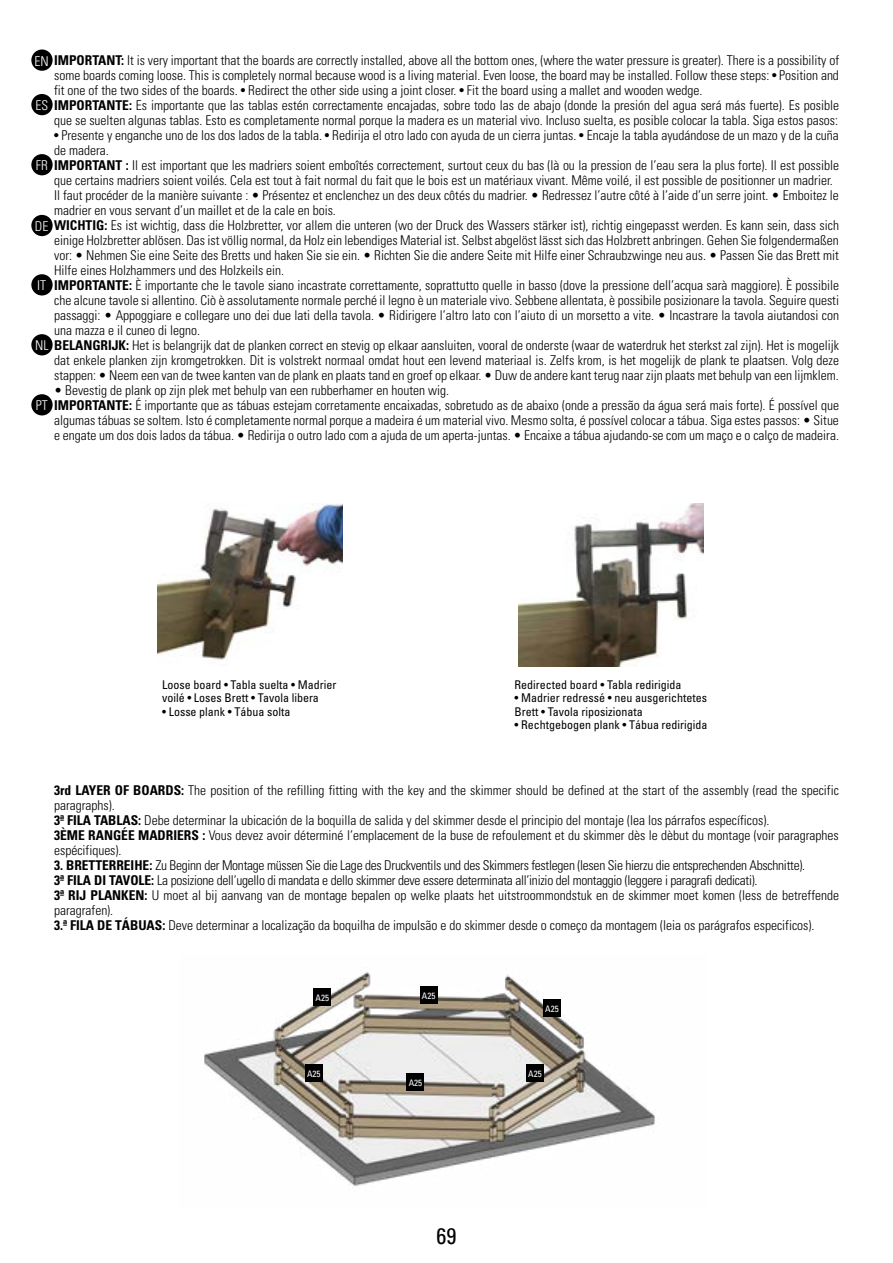
<style>
.page{position:relative;width:893px;height:1263px;background:#fff}
.page>*{position:absolute;margin:0;border:0;box-sizing:border-box;transform-origin:0 0}
.t1{font:condensed 22.5px "Univers";color:#000}
.t2{font:300 condensed 13.5px/15px "Univers";color:#000}
.t3{font:300 condensed 13.5px/15px "Univers";letter-spacing:-.02em;color:#000}
.t4{font:300 condensed 13.5px "Univers";color:#fff}
.t5{font:condensed 12px/13.5px "Univers";color:#000}
.t6{font:condensed 9px "Univers";color:#fff}
.s1{color:#fff}
.s2{font-weight:700}
.s3{font-weight:400}
</style>
<div class="page">
<div style="left:31px;top:50px;width:22px;height:21px;background:#000;border-radius:50%"></div>
<div style="left:31px;top:334px;width:22px;height:21px;background:#000;border-radius:50%"></div>
<div style="left:31px;top:394px;width:22px;height:21px;background:#000;border-radius:50%"></div>
<div style="left:31px;top:94px;width:22px;height:21px;background:#000;border-radius:50%"></div>
<div style="left:31px;top:154px;width:22px;height:21px;background:#000;border-radius:50%"></div>
<div style="left:31px;top:215px;width:22px;height:21px;background:#000;border-radius:50%"></div>
<div style="left:31px;top:274px;width:22px;height:21px;background:#000;border-radius:50%"></div>
<img style="left:204px;top:972px;width:451px;height:216px">
<div style="left:305px;top:1065px;width:17px;height:17px;background:#000"></div>
<div style="left:543px;top:1000px;width:17px;height:17px;background:#000"></div>
<div style="left:420px;top:986px;width:17px;height:17px;background:#000"></div>
<div style="left:407px;top:1073px;width:17px;height:17px;background:#000"></div>
<div style="left:526px;top:1065px;width:17px;height:17px;background:#000"></div>
<div style="left:314px;top:989px;width:17px;height:17px;background:#000"></div>
<img style="left:158px;top:504px;width:184px;height:156px">
<img style="left:519px;top:504px;width:184px;height:162px">
<p class="t2" style="left:35px;top:53px;width:806px"><span class="s1">EN</span> <span class="s2">IMPORTANT:</span> It is very important that the boards are correctly installed, above all the bottom ones, (where the water pressure is greater). There is a possibility of</p>
<p class="t2" style="left:54px;top:68px;width:786px">some boards coming loose. This is completely normal because wood is a living material. Even loose, the board may be installed. Follow these steps: <span class="s3">•</span> Position and</p>
<p class="t2" style="left:54px;top:83px;width:650px">fit one of the two sides of the boards. <span class="s3">•</span> Redirect the other side using a joint closer. <span class="s3">•</span> Fit the board using a mallet and wooden wedge.</p>
<p class="t2" style="left:36px;top:98px;width:805px"><span class="s1">ES</span> <span class="s2">IMPORTANTE:</span> Es importante que las tablas estén correctamente encajadas, sobre todo las de abajo (donde la presión del agua será más fuerte). Es posible</p>
<p class="t2" style="left:54px;top:113px;width:786px">que se suelten algunas tablas. Esto es completamente normal porque la madera es un material vivo. Incluso suelta, es posible colocar la tabla. Siga estos pasos:</p>
<p class="t2" style="left:54px;top:128px;width:786px"><span class="s3">•</span> Presente y enganche uno de los dos lados de la tabla. <span class="s3">•</span> Redirija el otro lado con ayuda de un cierra juntas. <span class="s3">•</span> Encaje la tabla ayudándose de un mazo y de la cuña</p>
<p class="t2" style="left:54px;top:143px;width:56px">de madera.</p>
<p class="t2" style="left:54px;top:157px;width:786px"><span class="s2">IMPORTANT :</span> Il est important que les madriers soient emboîtés correctement, surtout ceux du bas (là ou la pression de l’eau sera la plus forte). Il est possible</p>
<p class="t2" style="left:54px;top:172px;width:780px">que certains madriers soient voilés. Cela est tout à fait normal du fait que le bois est un matériaux vivant. Même voilé, il est possible de positionner un madrier.</p>
<p class="t2" style="left:54px;top:187px;width:786px">Il faut procéder de la manière suivante : • Présentez et enclenchez un des deux côtés du madrier. • Redressez l’autre côté à l’aide d’un serre joint. • Emboitez le</p>
<p class="t2" style="left:54px;top:202px;width:283px">madrier en vous servant d’un maillet et de la cale en bois.</p>
<p class="t2" style="left:35px;top:217px;width:806px"><span class="s1">DE</span> <span class="s2">WICHTIG:</span> Es ist wichtig, dass die Holzbretter, vor allem die unteren (wo der Druck des Wassers stärker ist), richtig eingepasst werden. Es kann sein, dass sich</p>
<p class="t2" style="left:54px;top:232px;width:786px">einige Holzbretter ablösen. Das ist völlig normal, da Holz ein lebendiges Material ist. Selbst abgelöst lässt sich das Holzbrett anbringen. Gehen Sie folgendermaßen</p>
<p class="t2" style="left:54px;top:247px;width:786px">vor: • Nehmen Sie eine Seite des Bretts und haken Sie sie ein. • Richten Sie die andere Seite mit Hilfe einer Schraubzwinge neu aus. • Passen Sie das Brett mit</p>
<p class="t2" style="left:54px;top:262px;width:232px">Hilfe eines Holzhammers und des Holzkeils ein.</p>
<p class="t2" style="left:54px;top:277px;width:786px"><span class="s2">IMPORTANTE:</span> È importante che le tavole siano incastrate correttamente, soprattutto quelle in basso (dove la pressione dell’acqua sarà maggiore). È possibile</p>
<p class="t2" style="left:54px;top:292px;width:786px">che alcune tavole si allentino. Ciò è assolutamente normale perché il legno è un materiale vivo. Sebbene allentata, è possibile posizionare la tavola. Seguire questi</p>
<p class="t2" style="left:54px;top:307px;width:786px">passaggi: • Appoggiare e collegare uno dei due lati della tavola. • Ridirigere l’altro lato con l’aiuto di un morsetto a vite. • Incastrare la tavola aiutandosi con</p>
<p class="t2" style="left:54px;top:322px;width:148px">una mazza e il cuneo di legno.</p>
<p class="t2" style="left:35px;top:337px;width:805px"><span class="s1">NL</span> <span class="s2">BELANGRIJK:</span> Het is belangrijk dat de planken correct en stevig op elkaar aansluiten, vooral de onderste (waar de waterdruk het sterkst zal zijn). Het is mogelijk</p>
<p class="t2" style="left:54px;top:352px;width:786px">dat enkele planken zijn kromgetrokken. Dit is volstrekt normaal omdat hout een levend materiaal is. Zelfs krom, is het mogelijk de plank te plaatsen. Volg deze</p>
<p class="t2" style="left:54px;top:367px;width:786px">stappen: • Neem een van de twee kanten van de plank en plaats tand en groef op elkaar. • Duw de andere kant terug naar zijn plaats met behulp van een lijmklem.</p>
<p class="t2" style="left:54px;top:382px;width:786px">• Bevestig de plank op zijn plek met behulp van een rubberhamer en houten wig.<br><span class="s2">IMPORTANTE:</span> É importante que as tábuas estejam corretamente encaixadas, sobretudo as de abaixo (onde a pressão da água será mais forte). É possível que algumas tábuas se soltem. Isto é completamente normal porque a madeira é um material vivo. Mesmo solta, é possível colocar a tábua. Siga estes passos: • Situe e engate um dos dois lados da tábua. • Redirija o outro lado com a ajuda de um aperta-juntas. • Encaixe a tábua ajudando-se com um maço e o calço de madeira.</p>
<p class="t4" style="left:36px;top:157px;width:14px">FR</p>
<p class="t4" style="left:37px;top:277px;width:10px">IT</p>
<p class="t4" style="left:36px;top:397px;width:13px">PT</p>
<p class="t5" style="left:162px;top:677px;width:176px">Loose board • Tabla suelta • Madrier voilé • Loses Brett • Tavola libera</p>
<p class="t5" style="left:162px;top:704px;width:130px">• Losse plank • Tábua solta</p>
<p class="t5" style="left:514px;top:677px;width:169px">Redirected board • Tabla redirigida</p>
<p class="t5" style="left:514px;top:691px;width:194px">• Madrier redressé • neu ausgerichtetes<br>Brett • Tavola riposizionata</p>
<p class="t5" style="left:514px;top:718px;width:195px">• Rechtgebogen plank • Tábua redirigida</p>
<p class="t2" style="left:54px;top:782px;width:786px"><span class="s2">3rd LAYER OF BOARDS:</span> The position of the refilling fitting with the key and the skimmer should be defined at the start of the assembly (read the specific paragraphs).<br><span class="s2">3ª FILA TABLAS:</span> Debe determinar la ubicación de la boquilla de salida y del skimmer desde el principio del montaje (lea los párrafos específicos).<br><span class="s2">3ÈME RANGÉE MADRIERS :</span> Vous devez avoir déterminé l’emplacement de la buse de refoulement et du skimmer dès le dèbut du montage (voir paragraphes espécifiques).</p>
<p class="t3" style="left:54px;top:857px;width:786px"><span class="s2">3. BRETTERREIHE:</span> Zu Beginn der Montage müssen Sie die Lage des Druckventils und des Skimmers festlegen (lesen Sie hierzu die entsprechenden Abschnitte).<br><span class="s2">3ª FILA DI TAVOLE:</span> La posizione dell’ugello di mandata e dello skimmer deve essere determinata all’inizio del montaggio (leggere i paragrafi dedicati).<br><span class="s2">3ª RIJ PLANKEN:</span> U moet al bij aanvang van de montage bepalen op welke plaats het uitstroommondstuk en de skimmer moet komen (less de betreffende paragrafen).<br><span class="s2">3.ª FILA DE TÁBUAS:</span> Deve determinar a localização da boquilha de impulsão e do skimmer desde o começo da montagem (leia os parágrafos especificos).</p>
<p class="t6" style="left:316px;top:992px;width:15px">A25</p>
<p class="t6" style="left:307px;top:1068px;width:15px">A25</p>
<p class="t6" style="left:422px;top:990px;width:15px">A25</p>
<p class="t6" style="left:409px;top:1076px;width:15px">A25</p>
<h1 class="t1" style="left:436px;top:1221px;width:21px">69</h1>
<p class="t6" style="left:545px;top:1003px;width:15px">A25</p>
<p class="t6" style="left:528px;top:1068px;width:15px">A25</p>
</div>
